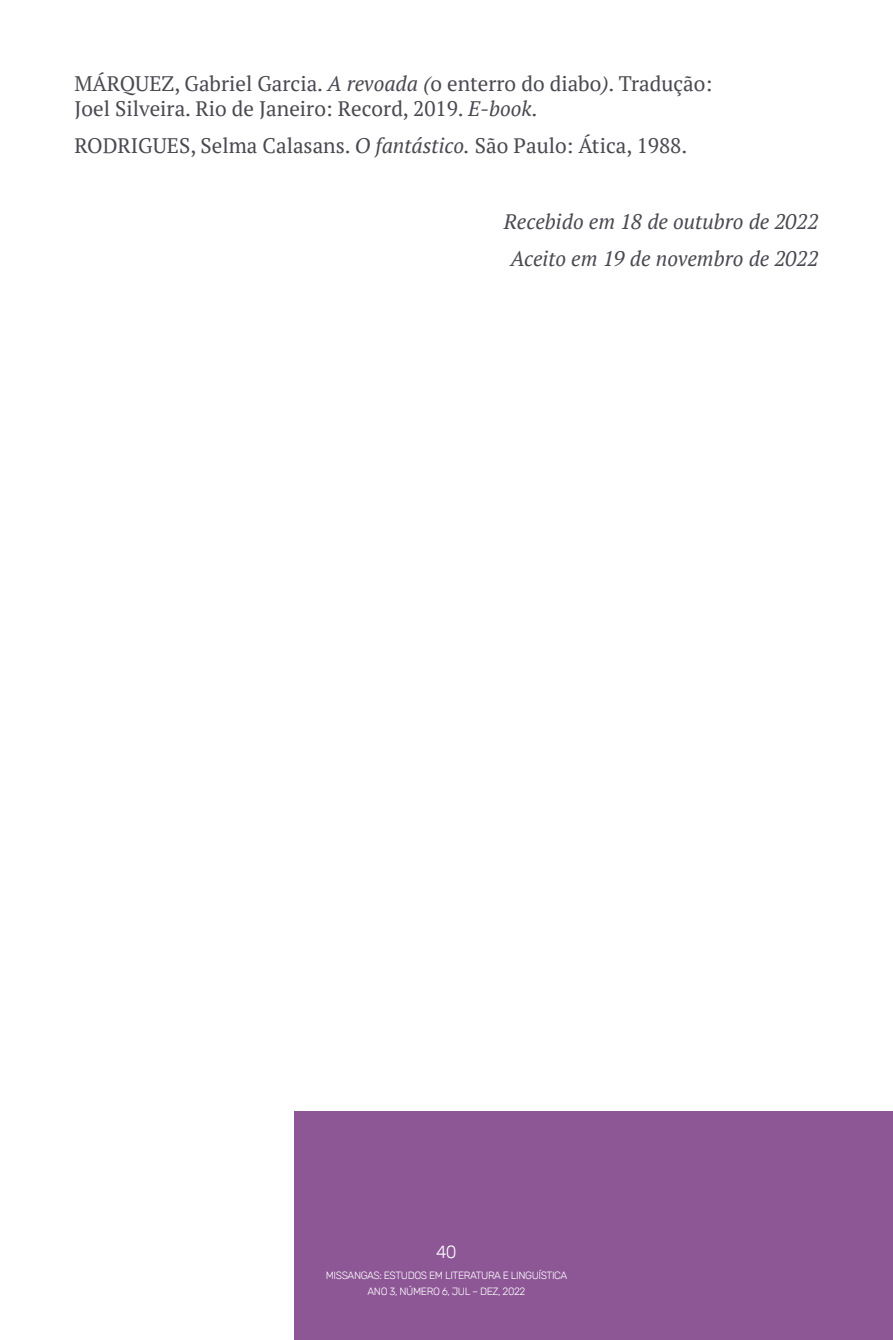
<style>
.page{position:relative;width:893px;height:1340px;background:#fff}
.page>*{position:absolute;margin:0;border:0;box-sizing:border-box;transform-origin:0 0}
.t1{font:21px/25.2px "PT Serif";color:#4a4951}
.t2{font:italic 21px/37.6px "PT Serif";color:#4a4951;text-align:center}
.t3{font:300 17.5px "Rubik";color:#fff}
.t4{font:300 10.5px/15.8px "Rubik";letter-spacing:-.04em;color:#fff;text-align:center}
.s1{font-style:italic}
</style>
<div class="page">
<div style="left:295px;top:1111px;width:598px;height:228px;background:#8d5796"></div>
<p class="t1" style="left:74px;top:70px;width:639px">MÁRQUEZ, Gabriel Garcia. <span class="s1">A revoada (</span>o enterro do diabo<span class="s1">)</span>. Tradução:<br>Joel Silveira. Rio de Janeiro: Record, 2019. <span class="s1">E-book</span>.</p>
<p class="t1" style="left:74px;top:133px;width:614px">RODRIGUES, Selma Calasans. <span class="s1">O fantástico.</span> São Paulo: Ática, 1988.</p>
<p class="t2" style="left:504px;top:202px;width:316px">Recebido em 18 de outubro de 2022<br>Aceito em 19 de novembro de 2022</p>
<p class="t3" style="left:436px;top:1242px;width:22px">40</p>
<p class="t4" style="left:326px;top:1267px;width:243px">MISSANGAS: ESTUDOS EM LITERATURA E LINGUÍSTICA<br>ANO 3, NÚMERO 6, JUL – DEZ, 2022</p>
</div>
